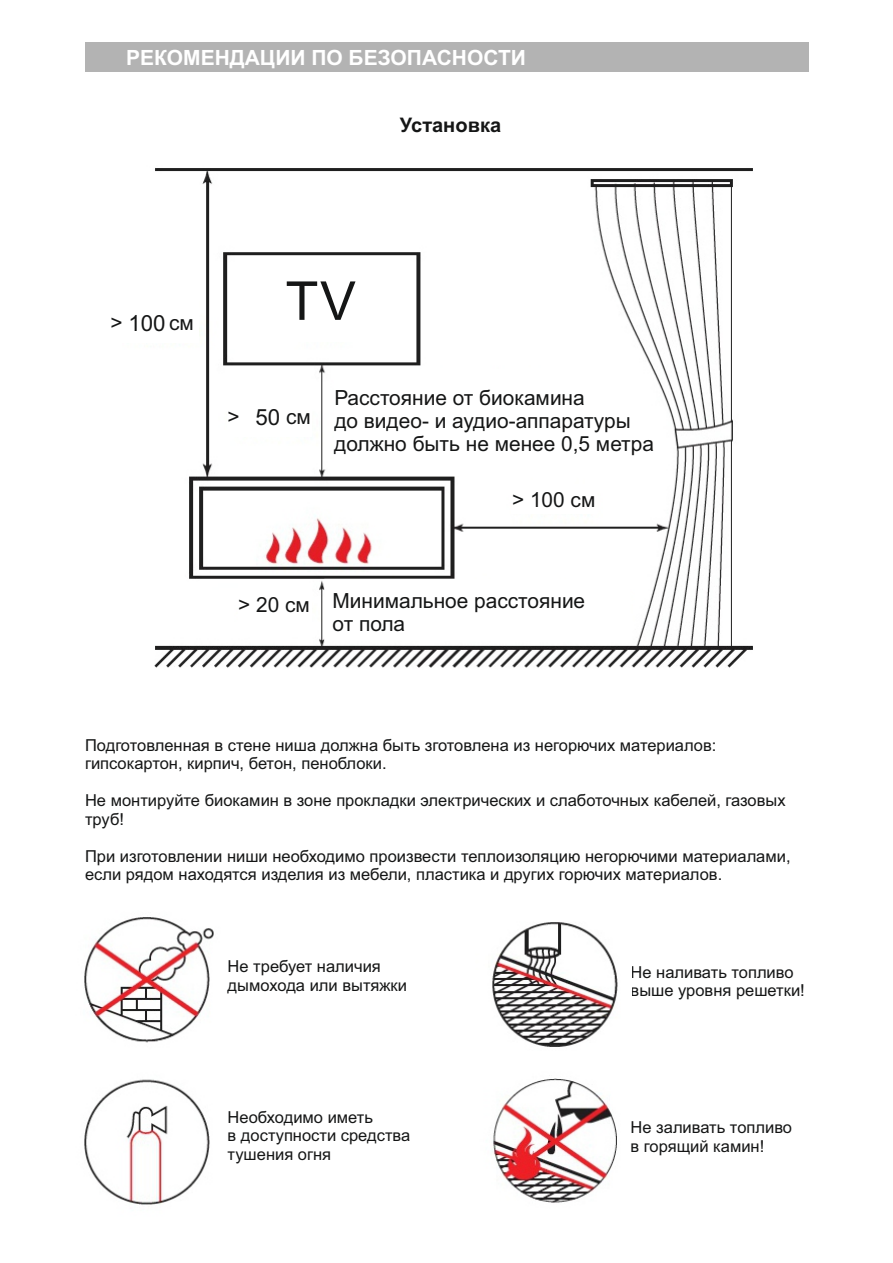
<style>
.page{position:relative;width:893px;height:1263px;background:#fff}
.page>*{position:absolute;margin:0;border:0;box-sizing:border-box;transform-origin:0 0}
.t1{font:53.7px "Arial";color:#151616}
.t2{font:22.35px "Arial";color:#151616}
.t3{font:700 21px "Arial";color:#fff}
.t4{font:20.85px/23.2px "Arial";color:#151616}
.t5{font:700 20.1px "Arial";color:#151616}
.t6{font:16.5px/18.5px "Arial";color:#151616}
</style>
<div class="page">
<div style="left:85px;top:42px;width:723px;height:30px;background:#b3b3b3"></div>
<img style="left:154px;top:168px;width:599px;height:500px">
<div style="left:110px;top:301px;width:89px;height:42px;background:#fff"></div>
<div style="left:228px;top:395px;width:84px;height:42px;background:#fff"></div>
<div style="left:512px;top:485px;width:84px;height:29px;background:#fff"></div>
<div style="left:238px;top:583px;width:73px;height:41px;background:#fff"></div>
<div style="left:334px;top:369px;width:296px;height:107px;background:#fff"></div>
<svg style="left:324px;top:579px;width:306px;height:63px"></svg>
<div style="left:245px;top:260px;width:149px;height:82px;background:#fff"></div>
<img style="left:84px;top:917px;width:130px;height:288px">
<img style="left:492px;top:922px;width:126px;height:125px">
<img style="left:493px;top:1078px;width:124px;height:125px">
<p class="t3" style="left:126px;top:50px;width:401px">РЕКОМЕНДАЦИИ ПО БЕЗОПАСНОСТИ</p>
<p class="t5" style="left:400px;top:117px;width:103px">Установка</p>
<h2 class="t2" style="left:128px;top:314px;width:39px">100</h2>
<p class="t4" style="left:110px;top:313px;width:85px">&gt; 150 см</p>
<h1 class="t1" style="left:286px;top:281px;width:72px">TV</h1>
<h2 class="t2" style="left:256px;top:409px;width:26px">50</h2>
<p class="t4" style="left:228px;top:407px;width:85px">&gt; 100 см</p>
<p class="t4" style="left:334px;top:388px;width:321px">Расстояние от биокамина<br>до видео- и аудио-аппаратуры должно быть не менее 0,5 метра</p>
<p class="t4" style="left:512px;top:489px;width:85px">&gt; 100 см</p>
<p class="t4" style="left:238px;top:595px;width:73px">&gt; 20 см</p>
<p class="t4" style="left:333px;top:591px;width:254px">Минимальное расстояние от пола</p>
<p class="t6" style="left:85px;top:737px;width:633px">Подготовленная в стене ниша должна быть зготовлена из негорючих материалов: гипсокартон, кирпич, бетон, пеноблоки.</p>
<p class="t6" style="left:85px;top:793px;width:702px">Не монтируйте биокамин в зоне прокладки электрических и слаботочных кабелей, газовых труб!</p>
<p class="t6" style="left:85px;top:848px;width:707px">При изготовлении ниши необходимо произвести теплоизоляцию негорючими материалами, если рядом находятся изделия из мебели, пластика и других горючих материалов.</p>
<p class="t6" style="left:228px;top:958px;width:181px">Не требует наличия дымохода или вытяжки</p>
<p class="t6" style="left:228px;top:1109px;width:184px">Необходимо иметь<br>в доступности средства тушения огня</p>
<p class="t6" style="left:631px;top:964px;width:176px">Не наливать топливо выше уровня решетки!</p>
<p class="t6" style="left:631px;top:1120px;width:163px">Не заливать топливо в горящий камин!</p>
</div>
